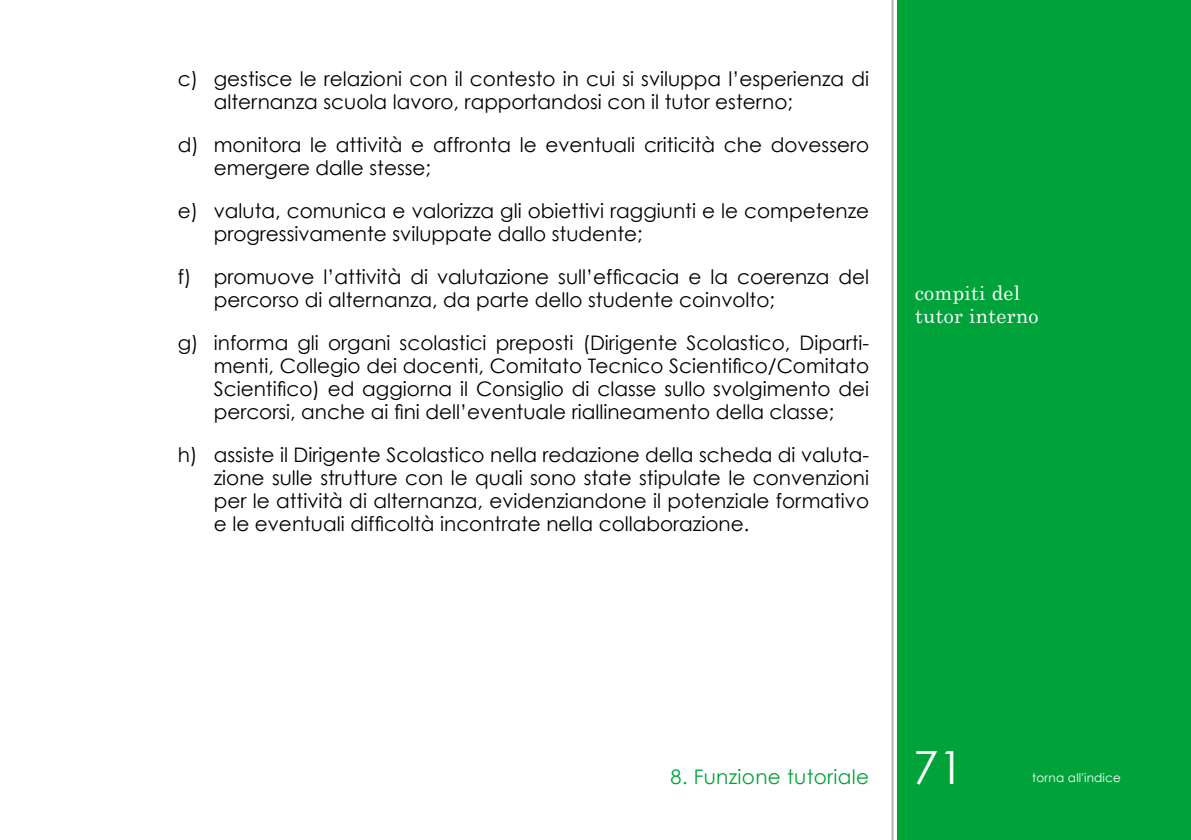
<style>
.page{position:relative;width:1191px;height:840px;background:#fff}
.page>*{position:absolute;margin:0;border:0;box-sizing:border-box;transform-origin:0 0}
.t1{font:45.6px "Century Gothic";color:#fff}
.t2{font:20px/23px "Century Gothic";color:#000}
.t3{font:20px/23px "Century Schoolbook";letter-spacing:.015em;color:#fff}
.t4{font:20px "Century Gothic";letter-spacing:.015em;color:#00a339}
.t5{font:12px "Century Gothic";letter-spacing:.015em;color:#fff}
</style>
<div class="page">
<div style="left:897px;top:0;width:294px;height:839px;background:#00a339"></div>
<hr style="left:891px;top:0;width:2px;height:839px;background:#b3b2b2">
<p class="t2" style="left:214px;top:67px;width:657px;text-indent:-36px">c) gestisce le relazioni con il contesto in cui si sviluppa l’esperienza di alternanza scuola lavoro, rapportandosi con il tutor esterno;</p>
<p class="t2" style="left:214px;top:133px;width:657px;text-indent:-36px">d) monitora le attività e affronta le eventuali criticità che dovessero emergere dalle stesse;</p>
<p class="t2" style="left:214px;top:199px;width:657px;text-indent:-36px">e) valuta, comunica e valorizza gli obiettivi raggiunti e le competenze progressivamente sviluppate dallo studente;</p>
<p class="t2" style="left:214px;top:265px;width:657px;text-indent:-36px">f) promuove l’attività di valutazione sull’efficacia e la coerenza del percorso di alternanza, da parte dello studente coinvolto;</p>
<p class="t2" style="left:214px;top:331px;width:657px;text-align:justify;text-indent:-36px">g) informa gli organi scolastici preposti (Dirigente Scolastico, Diparti&shy;menti, Collegio dei docenti, Comitato Tecnico Scientifico/Comitato Scientifico) ed aggiorna il Consiglio di classe sullo svolgimento dei percorsi, anche ai fini dell’eventuale riallineamento della classe;</p>
<p class="t2" style="left:214px;top:443px;width:657px;text-align:justify;text-indent:-36px">h) assiste il Dirigente Scolastico nella redazione della scheda di valuta&shy;zione sulle strutture con le quali sono state stipulate le convenzioni per le attività di alternanza, evidenziandone il potenziale formativo e le eventuali difficoltà incontrate nella collaborazione.</p>
<p class="t3" style="left:915px;top:280px;width:125px">compiti del tutor interno</p>
<p class="t4" style="left:670px;top:763px;width:200px">8. Funzione tutoriale</p>
<h1 class="t1" style="left:913px;top:739px;width:52px">71</h1>
<p class="t5" style="left:1032px;top:770px;width:90px">torna all'indice</p>
</div>
